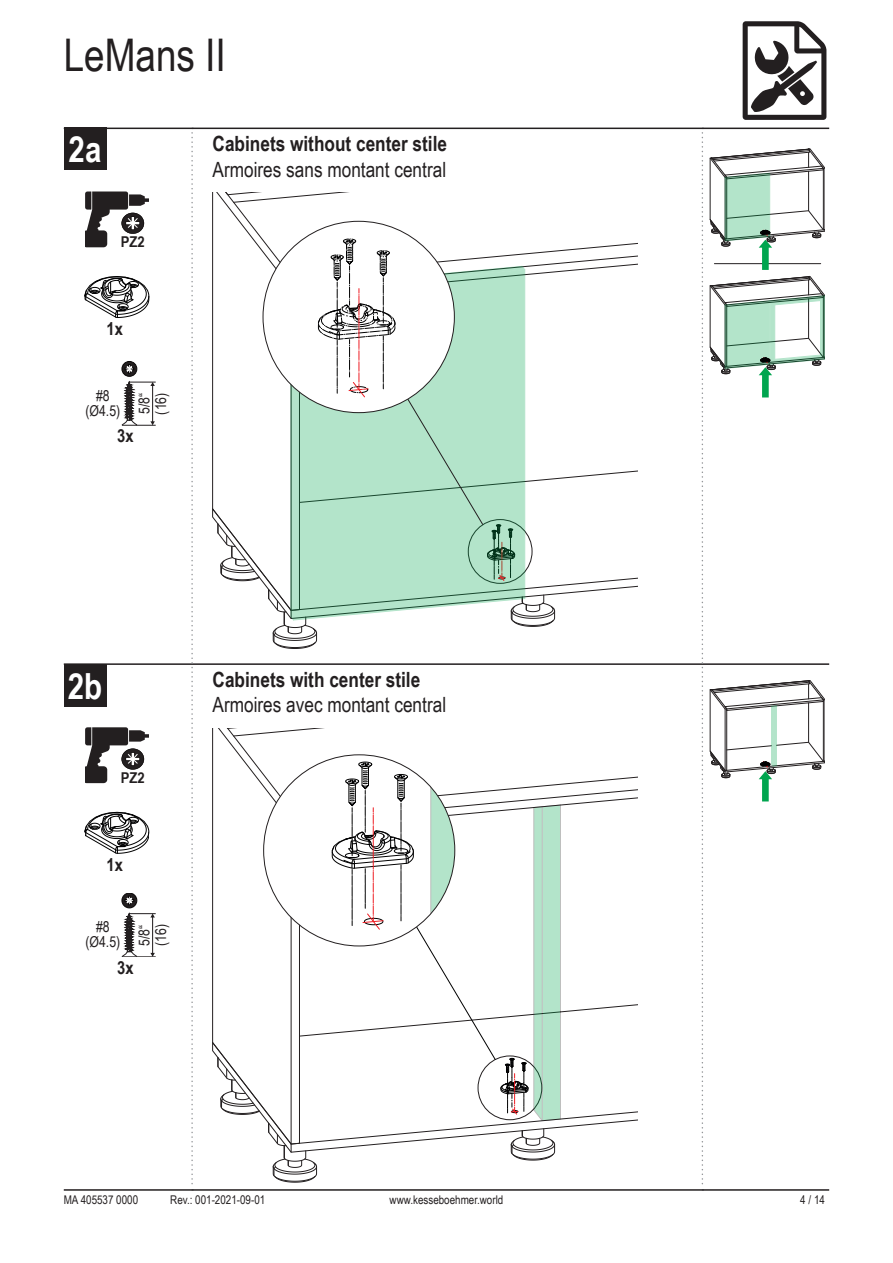
<style>
.page{position:relative;width:893px;height:1263px;background:#fff}
.page>*{position:absolute;margin:0;border:0;box-sizing:border-box;transform-origin:0 0}
.t1{font:45px "Arial Narrow";color:#231f20}
.Schrittnummer{font:700 36px "Arial Narrow";color:#fff}
.t2{font:21px "Arial Narrow";color:#231f20}
.t3{font:700 21px "Arial Narrow";color:#231f20}
.Paginierung{font:700 18px "Arial Narrow";color:#231f20}
.t4{font:15px/15px "Arial Narrow";color:#231f20;text-align:center}
.t5{font:700 15px "Arial Narrow";color:#231f20;scale:1.07 1}
.t6{font:12px "Arial Narrow";color:#231f20}
</style>
<div class="page">
<svg style="left:710px;top:149px;width:115px;height:121px"></svg>
<svg style="left:710px;top:276px;width:115px;height:121px"></svg>
<svg style="left:710px;top:680px;width:115px;height:121px"></svg>
<svg style="left:212px;top:192px;width:426px;height:457px"></svg>
<svg style="left:212px;top:728px;width:426px;height:454px"></svg>
<svg style="left:85px;top:191px;width:64px;height:56px"></svg>
<svg style="left:85px;top:276px;width:64px;height:42px"></svg>
<div style="left:122px;top:361px;width:15px;height:15px;background:#231f20;border-radius:50%"></div>
<div style="left:122px;top:361px;width:15px;height:15px;border:1px solid #080505;border-radius:50%"></div>
<svg style="left:125px;top:364px;width:9px;height:9px"></svg>
<svg style="left:122px;top:382px;width:33px;height:44px"></svg>
<svg style="left:85px;top:727px;width:64px;height:56px"></svg>
<svg style="left:85px;top:812px;width:64px;height:41px"></svg>
<div style="left:122px;top:893px;width:15px;height:15px;background:#231f20;border-radius:50%"></div>
<div style="left:122px;top:893px;width:15px;height:15px;border:1px solid #080505;border-radius:50%"></div>
<svg style="left:125px;top:896px;width:9px;height:9px"></svg>
<svg style="left:122px;top:913px;width:33px;height:44px"></svg>
<hr style="left:64px;top:663px;width:765px;height:2px;background:#231f20">
<div style="left:64px;top:664px;width:42px;height:43px;background:#231f20"></div>
<div style="left:64px;top:128px;width:42px;height:42px;background:#231f20"></div>
<svg style="left:702px;top:129px;width:1px;height:1056px"></svg>
<svg style="left:191px;top:129px;width:2px;height:1056px"></svg>
<hr style="left:64px;top:128px;width:765px;height:1px;background:#231f20">
<svg style="left:743px;top:21px;width:83px;height:98px"></svg>
<hr style="left:64px;top:1189px;width:765px;height:2px;background:#231f20">
<h1 class="t1" style="left:64px;top:22px;width:164px">LeMans II</h1>
<p class="Schrittnummer" style="left:69px;top:122px;width:34px">2a</p>
<p class="t3" style="left:213px;top:128px;width:236px">Cabinets without center stile</p>
<p class="t2" style="left:213px;top:154px;width:235px">Armoires sans montant central</p>
<p class="t5" style="left:121px;top:231px;width:24px">PZ2</p>
<p class="Paginierung" style="left:107px;top:315px;width:18px">1x</p>
<p class="t4" style="left:85px;top:387px;width:36px">#8 (Ø4.5)</p>
<p class="t4" style="left:136px;top:415px;width:23px;line-height:16.5px;text-align:left;rotate:-90deg">5/8“ (16)</p>
<p class="Paginierung" style="left:117px;top:422px;width:18px">3x</p>
<p class="Schrittnummer" style="left:68px;top:658px;width:36px">2b</p>
<p class="t5" style="left:121px;top:766px;width:24px">PZ2</p>
<p class="Paginierung" style="left:107px;top:851px;width:18px">1x</p>
<p class="t4" style="left:85px;top:919px;width:36px">#8 (Ø4.5)</p>
<p class="t4" style="left:136px;top:946px;width:23px;line-height:16.5px;text-align:left;rotate:-90deg">5/8“ (16)</p>
<p class="Paginierung" style="left:117px;top:954px;width:18px">3x</p>
<p class="t3" style="left:213px;top:664px;width:209px">Cabinets with center stile</p>
<p class="t2" style="left:213px;top:689px;width:235px">Armoires avec montant central</p>
<p class="t6" style="left:64px;top:1191px;width:76px">MA 405537 0000</p>
<p class="t6" style="left:170px;top:1191px;width:97px">Rev.: 001-2021-09-01</p>
<p class="t6" style="left:390px;top:1191px;width:115px">www.kesseboehmer.world</p>
<p class="t6" style="left:800px;top:1191px;width:26px">4 / 14</p>
</div>
